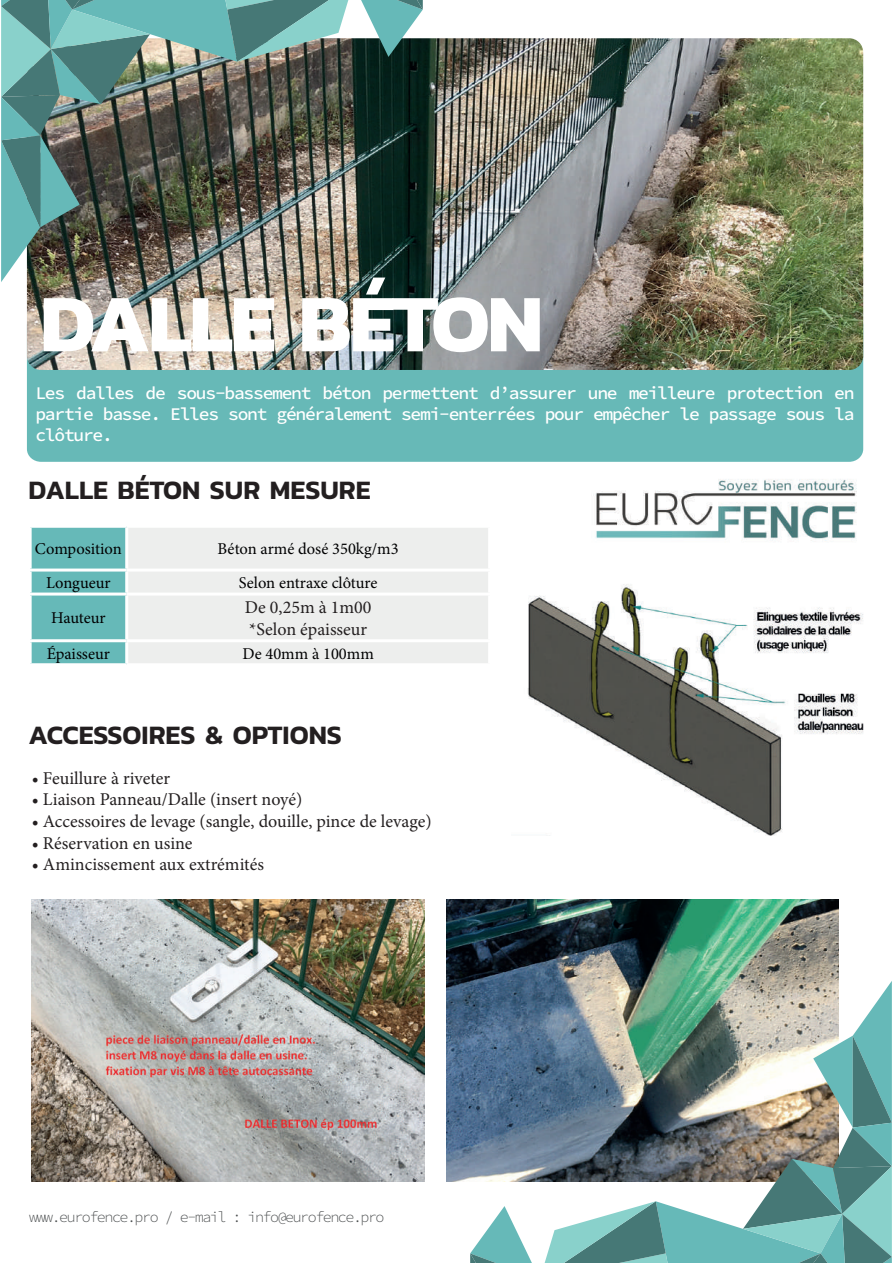
<style>
.page{position:relative;width:893px;height:1263px;background:#fff}
.page>*{position:absolute;margin:0;border:0;box-sizing:border-box;transform-origin:0 0}
.t1{font:700 82.5px "Kanit";letter-spacing:-.03em;color:#fff}
.t2{font:600 27px "Kanit";color:#231f20}
.t3{font:18px/21.6px "Minion Pro";color:#231f20}
.t4{font:17.85px/21px "Source Code Variable";letter-spacing:-.07em;color:#fff;text-align:justify}
.t5{font:16.5px "Minion Pro";color:#000001}
.t6{font:15px "Source Code Variable";letter-spacing:-.1em;color:#4c4f50}
</style>
<div class="page">
<img style="left:446px;top:899px;width:393px;height:282px">
<div style="left:27px;top:313px;width:836px;height:149px;background:#67b9b7;border-radius:13px"></div>
<img style="left:27px;top:38px;width:836px;height:332px">
<img style="left:1px;top:0;width:422px;height:282px">
<img style="left:470px;top:981px;width:422px;height:282px">
<img style="left:595px;top:479px;width:262px;height:62px">
<div style="left:32px;top:528px;width:93px;height:135px;background:#66b9b8"></div>
<div style="left:128px;top:528px;width:360px;height:135px;background:#edeeed"></div>
<hr style="left:29px;top:568px;width:98px;height:3px;background:#fff">
<hr style="left:127px;top:568px;width:364px;height:3px;background:#fff">
<hr style="left:29px;top:592px;width:98px;height:3px;background:#fff">
<hr style="left:127px;top:592px;width:364px;height:3px;background:#fff">
<hr style="left:29px;top:639px;width:98px;height:3px;background:#fff">
<hr style="left:127px;top:639px;width:364px;height:3px;background:#fff">
<img style="left:528px;top:584px;width:335px;height:252px">
<img style="left:32px;top:899px;width:392px;height:282px">
<h1 class="t1" style="left:40px;top:259px;width:505px">DALLE BÉTON</h1>
<p class="t4" style="left:35px;top:383px;width:821px">Les dalles de sous-bassement béton permettent d’assurer une meilleure protection en partie basse. Elles sont généralement semi-enterrées pour empêcher le passage sous la clôture.</p>
<h2 class="t2" style="left:29px;top:469px;width:344px">DALLE BÉTON SUR MESURE</h2>
<p class="t5" style="left:35px;top:538px;width:88px">Composition</p>
<p class="t5" style="left:218px;top:538px;width:183px">Béton armé dosé 350kg/m3</p>
<p class="t5" style="left:46px;top:572px;width:66px">Longueur</p>
<p class="t5" style="left:239px;top:572px;width:140px">Selon entraxe clôture</p>
<p class="t5" style="left:51px;top:607px;width:56px">Hauteur</p>
<p class="t3" style="left:245px;top:597px;width:128px">De 0,25m à 1m00 *Selon épaisseur</p>
<p class="t5" style="left:47px;top:642px;width:65px">Épaisseur</p>
<p class="t5" style="left:242px;top:642px;width:133px">De 40mm à 100mm</p>
<h2 class="t2" style="left:29px;top:714px;width:315px">ACCESSOIRES &amp; OPTIONS</h2>
<p class="t3" style="left:32px;top:767px;width:140px">• Feuillure à riveter</p>
<p class="t3" style="left:32px;top:789px;width:272px">• Liaison Panneau/Dalle (insert noyé)</p>
<p class="t3" style="left:32px;top:810px;width:401px">• Accessoires de levage (sangle, douille, pince de levage)</p>
<p class="t3" style="left:32px;top:832px;width:162px">• Réservation en usine</p>
<p class="t3" style="left:32px;top:854px;width:234px">• Amincissement aux extrémités</p>
<p class="t6" style="left:29px;top:1206px;width:357px">www.eurofence.pro / e-mail : info@eurofence.pro</p>
</div>
